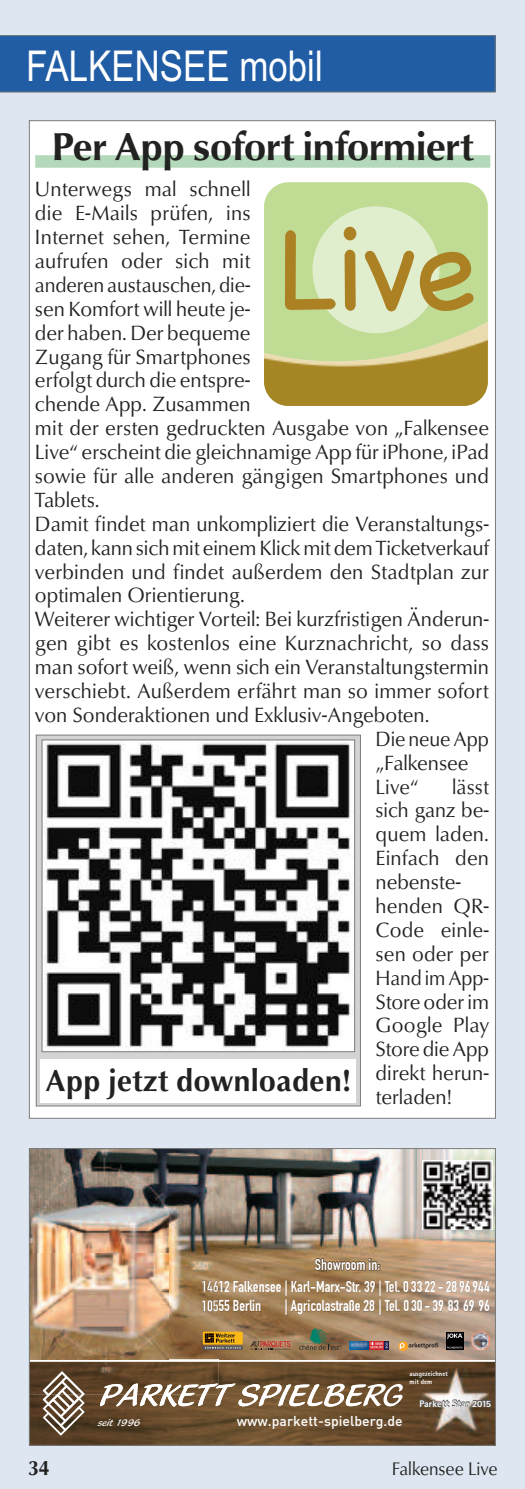
<style>
.page{position:relative;width:525px;height:1489px;background:#fff}
.page>*{position:absolute;margin:0;border:0;box-sizing:border-box;transform-origin:0 0}
.t1{font:118.25px "Chalkboard";color:#ab8124}
.t2{font:42.5px "Arial Narrow";color:#fff}
.t3{font:700 40px "URW Classico T";letter-spacing:-.025em;color:#222221}
.t4{font:700 31.25px "URW Classico T";color:#222221}
.t5{font:21.25px "URW Classico T";color:#222221}
.t6{font:21.25px/23.8px "URW Classico T";color:#222221;scale:.95 1}
.t7{font:21.25px "URW Classico T";color:#222221;scale:.94 1}
.t8{font:700 21.25px "URW Classico TCE";color:#222221;scale:.94 1}
.t9{font:18.75px "URW Classico TCE";color:#222221;scale:.94 1}
.t10{font:15.5px/22px "DIN Engschrift LT";color:#fff;text-align:center}
.t11{font:500 14px "DIN";color:#fff}
.t12{font:10px "Blacklight D";color:#fff}
.t13{font:800 9.5px "Rotis Sans Serif";letter-spacing:.02em;color:#fff}
.t14{font:800 6.75px/8px "Agfa Rotis Sans Serif";color:#fff}
</style>
<div class="page">
<div style="left:0;top:0;width:524px;height:1488px;background:#dee7f1"></div>
<div style="left:0;top:35px;width:495px;height:57px;background:#205da5"></div>
<div style="left:29px;top:121px;width:466px;height:997px;background:#fff"></div>
<div style="left:35px;top:155px;width:455px;height:13px;background:#b4d8ba"></div>
<svg style="left:31px;top:1359px;width:462px;height:84px;background:#694e31"></svg>
<img style="left:86px;top:1361px;width:149px;height:51px">
<img style="left:218px;top:1150px;width:275px;height:209px">
<svg style="left:100px;top:1383px;width:302px;height:23px;background:#a89580"></svg>
<div style="left:203px;top:1331px;width:39px;height:13px;background:#fcb814"></div>
<svg style="left:203px;top:1345px;width:39px;height:4px"></svg>
<div style="left:445px;top:1331px;width:18px;height:18px;background:#000"></div>
<svg style="left:446px;top:1346px;width:16px;height:2px"></svg>
<svg style="left:447px;top:1333px;width:15px;height:5px"></svg>
<svg style="left:298px;top:1328px;width:44px;height:26px"></svg>
<svg style="left:250px;top:1340px;width:41px;height:9px"></svg>
<img style="left:349px;top:1341px;width:20px;height:8px">
<div style="left:369px;top:1341px;width:15px;height:8px;background:#d1232a"></div>
<svg style="left:370px;top:1341px;width:18px;height:8px"></svg>
<svg style="left:399px;top:1342px;width:39px;height:7px"></svg>
<svg style="left:315px;top:1258px;width:64px;height:11px"></svg>
<svg style="left:218px;top:1280px;width:271px;height:35px;background:#a28462"></svg>
<img style="left:470px;top:1331px;width:19px;height:18px">
<img style="left:422px;top:1368px;width:68px;height:31px">
<img style="left:422px;top:1406px;width:68px;height:26px">
<svg style="left:420px;top:1399px;width:70px;height:7px"></svg>
<img style="left:31px;top:1150px;width:187px;height:243px">
<img style="left:104px;top:1383px;width:114px;height:10px">
<svg style="left:41px;top:1371px;width:45px;height:65px;background:#81705e"></svg>
<img style="left:43px;top:1371px;width:25px;height:22px">
<img style="left:203px;top:1331px;width:15px;height:18px">
<svg style="left:205px;top:1333px;width:36px;height:15px"></svg>
<img style="left:202px;top:1291px;width:16px;height:4px">
<img style="left:202px;top:1280px;width:16px;height:11px">
<img style="left:202px;top:1299px;width:16px;height:16px">
<img style="left:202px;top:1300px;width:16px;height:11px">
<div style="left:29px;top:1148px;width:466px;height:297px;border:1px solid #7b7b7a"></div>
<div style="left:264px;top:182px;width:223px;height:224px;background:#c0dc94;border-radius:24px"></div>
<img style="left:264px;top:321px;width:223px;height:85px">
<div style="left:312px;top:206px;width:127px;height:127px;background:#e1eece;border-radius:50%"></div>
<svg style="left:38px;top:737px;width:320px;height:367px;background:#cbcbcb"></svg>
<div style="left:36px;top:735px;width:324px;height:371px;border:1px solid #7b7b7a"></div>
<div style="left:41px;top:1059px;width:315px;height:43px;background:#fff"></div>
<img style="left:44px;top:741px;width:308px;height:308px">
<div style="left:42px;top:739px;width:312px;height:312px;border:1px solid #7b7b7a"></div>
<img style="left:422px;top:1160px;width:69px;height:69px">
<h2 class="t2" style="left:26px;top:42px;width:298px">FALKENSEE mobil</h2>
<h3 class="t3" style="left:51px;top:123px;width:424px">Per App sofort informiert</h3>
<p class="t5" style="left:35px;top:176px;width:217px">Unterwegs mal schnell</p>
<p class="t5" style="left:35px;top:200px;width:217px">die E-Mails prüfen, ins</p>
<p class="t5" style="left:35px;top:224px;width:217px">Internet sehen, Termine</p>
<p class="t5" style="left:35px;top:248px;width:217px">aufrufen oder sich mit</p>
<p class="t7" style="left:35px;top:272px;width:231px">anderen austauschen, die-</p>
<p class="t5" style="left:35px;top:296px;width:217px">sen Komfort will heute je-</p>
<p class="t5" style="left:35px;top:320px;width:217px">der haben. Der bequeme</p>
<p class="t5" style="left:35px;top:344px;width:217px">Zugang für Smartphones</p>
<p class="t5" style="left:35px;top:367px;width:217px">erfolgt durch die entspre-</p>
<p class="t5" style="left:35px;top:391px;width:217px">chende App. Zusammen</p>
<p class="t5" style="left:35px;top:415px;width:455px">mit der ersten gedruckten Ausgabe von „Falkensee</p>
<p class="t5" style="left:35px;top:439px;width:455px">Live“ erscheint die gleichnamige App für iPhone, iPad</p>
<p class="t5" style="left:35px;top:463px;width:455px">sowie für alle anderen gängigen Smartphones und</p>
<p class="t5" style="left:35px;top:487px;width:66px">Tablets.</p>
<p class="t5" style="left:35px;top:511px;width:455px">Damit findet man unkompliziert die Veranstaltungs-</p>
<p class="t5" style="left:35px;top:535px;width:455px">daten, kann sich mit einem Klick mit dem Ticketverkauf</p>
<p class="t5" style="left:35px;top:558px;width:455px">verbinden und findet außerdem den Stadtplan zur</p>
<p class="t5" style="left:35px;top:582px;width:211px">optimalen Orientierung.</p>
<p class="t5" style="left:35px;top:606px;width:455px">Weiterer wichtiger Vorteil: Bei kurzfristigen Änderun-</p>
<p class="t5" style="left:35px;top:630px;width:455px">gen gibt es kostenlos eine Kurznachricht, so dass</p>
<p class="t5" style="left:35px;top:654px;width:455px">man sofort weiß, wenn sich ein Veranstaltungstermin</p>
<p class="t5" style="left:35px;top:678px;width:455px">verschiebt. Außerdem erfährt man so immer sofort</p>
<p class="t5" style="left:35px;top:702px;width:396px">von Sonderaktionen und Exklusiv-Angeboten.</p>
<p class="t7" style="left:375px;top:726px;width:122px">Die neueApp</p>
<p class="t5" style="left:375px;top:749px;width:94px">„Falkensee</p>
<p class="t6" style="left:375px;top:774px;width:47px">Live“</p>
<h1 class="t1" style="left:277px;top:199px;width:200px">Live</h1>
<p class="t6" style="left:375px;top:774px;width:121px;text-indent:76px">lässt sich ganz be&shy;quem laden.<br>Einfach den nebenste&shy;henden QR-<br>Code einle&shy;sen oder per<br>Hand im App-<br>Store oderim<br>Google Play<br>Store dieApp direkt herun&shy;terladen!</p>
<h3 class="t4" style="left:45px;top:1061px;width:307px">App jetzt downloaden!</h3>
<p class="t10" style="left:201px;top:1253px;width:290px">Showroom in:<br>14612 Falkensee | Karl-Marx-Str. 39 | Tel. 0 33 22 - 28 96 944</p>
<p class="t10" style="left:201px;top:1294px;width:61px">10555 Berlin</p>
<p class="t10" style="left:284px;top:1294px;width:206px">| Agricolastraße 28 | Tel. 0 30 - 39 83 69 96</p>
<p class="t12" style="left:98px;top:1416px;width:44px">seit 1996</p>
<p class="t14" style="left:409px;top:1369px;width:40px">ausgezeichnet mit dem</p>
<p class="t13" style="left:419px;top:1396px;width:73px">Parkett Star 2015</p>
<p class="t11" style="left:236px;top:1415px;width:167px">www.parkett-spielberg.de</p>
<p class="t8" style="left:27px;top:1454px;width:25px">34</p>
<p class="t9" style="left:391px;top:1456px;width:114px">Falkensee Live</p>
</div>
